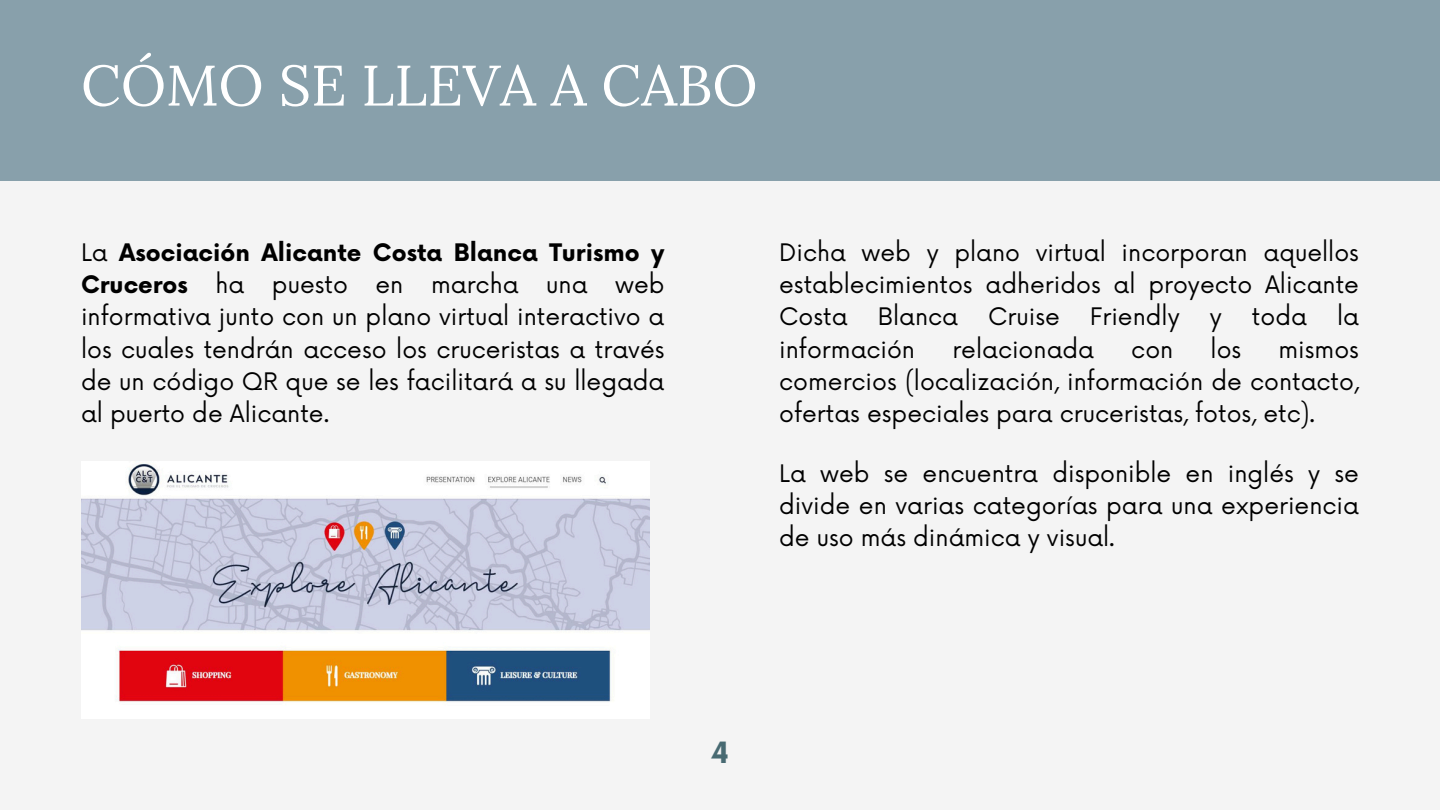
<style>
.page{position:relative;width:1440px;height:810px;background:#f4f4f4}
.page>*{position:absolute;margin:0;border:0;box-sizing:border-box;transform-origin:0 0}
.t1{font:57px "Lora";color:#fff}
.t2{font:700 28.5px "Now";color:#486a72}
.t3{font:23.5px/32.2px "Now";color:#000;text-align:justify}
.s1{font-weight:700}
</style>
<div class="page">
<div style="left:0;top:0;width:1440px;height:180px;background:#88a0ab"></div>
<img style="left:81px;top:462px;width:569px;height:257px">
<p class="t1" style="left:81px;top:48px;width:678px">CÓMO SE LLEVA A CABO</p>
<p class="t3" style="left:81px;top:237px;width:585px">La <span class="s1">Asociación Alicante Costa Blanca Turismo y Cruceros</span> ha puesto en marcha una web informativa junto con un plano virtual interactivo a los cuales tendrán acceso los cruceristas a través de un código QR que se les facilitará a su llegada al puerto de Alicante.</p>
<p class="t3" style="left:779px;top:237px;width:581px">Dicha web y plano virtual incorporan aquellos establecimientos adheridos al proyecto Alicante Costa</p>
<p class="t3" style="left:878px;top:302px;width:82px">Blanca</p>
<p class="t3" style="left:988px;top:302px;width:73px">Cruise</p>
<p class="t3" style="left:1090px;top:302px;width:91px">Friendly</p>
<p class="t3" style="left:1210px;top:302px;width:14px">y</p>
<p class="t3" style="left:1252px;top:302px;width:56px">toda</p>
<p class="t3" style="left:1337px;top:302px;width:23px">la</p>
<p class="t3" style="left:779px;top:334px;width:137px">información</p>
<p class="t3" style="left:952px;top:334px;width:143px">relacionada</p>
<p class="t3" style="left:1131px;top:334px;width:44px">con</p>
<p class="t3" style="left:1211px;top:334px;width:32px">los</p>
<p class="t3" style="left:779px;top:334px;width:581px;text-indent:499px">mismos comercios (localización, información de contacto, ofertas especiales para cruceristas, fotos, etc).</p>
<p class="t3" style="left:779px;top:458px;width:581px">La web se encuentra disponible en inglés y se divide en varias categorías para una experiencia de uso más dinámica y visual.</p>
<p class="t2" style="left:711px;top:737px;width:20px">4</p>
</div>
